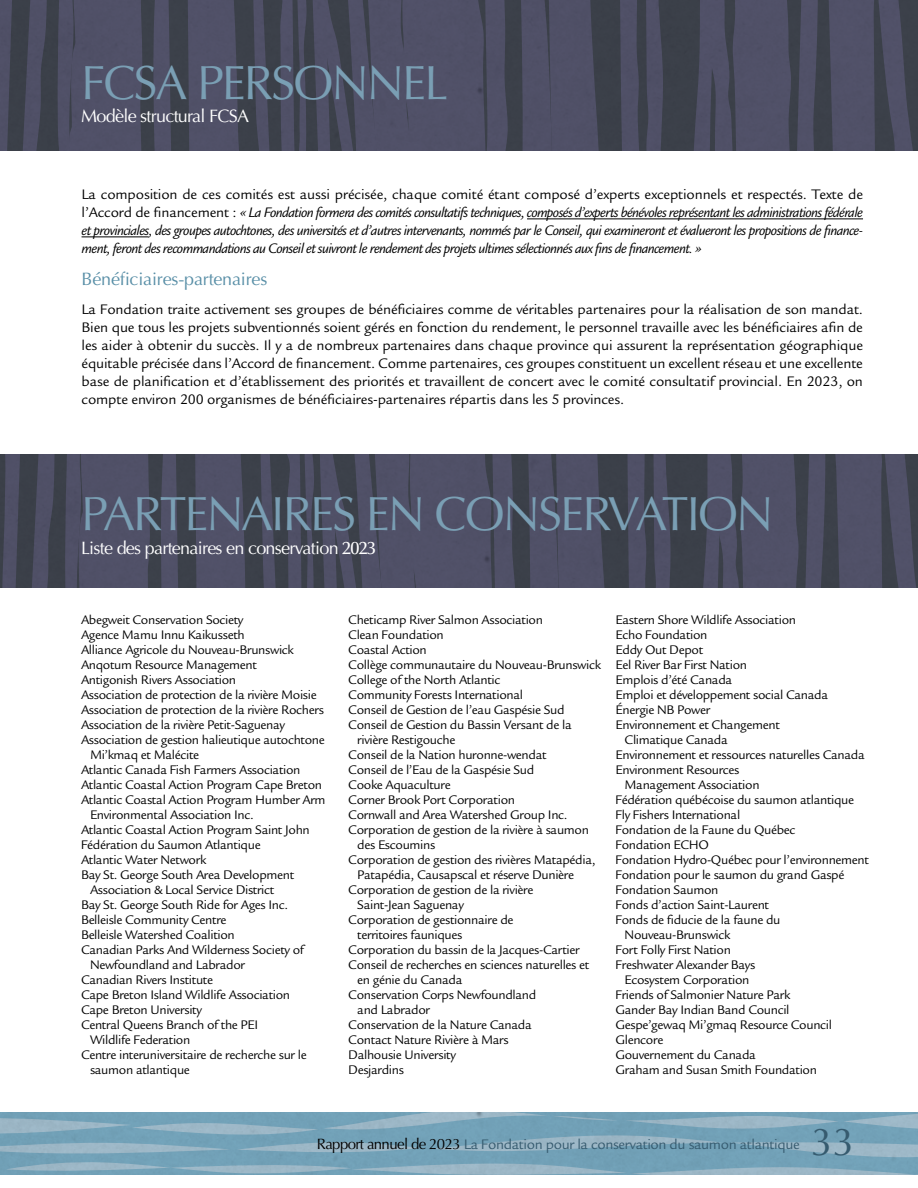
<style>
.page{position:relative;width:918px;height:1188px;background:#fff}
.page>*{position:absolute;margin:0;border:0;box-sizing:border-box;transform-origin:0 0}
.t1{font:48px "Optima LT Std";letter-spacing:-.04em;color:#7a9fb4}
.t2{font:39px "Optima LT Std";color:#365b6f}
.t3{font:18px "Optima LT Std";letter-spacing:-.04em;color:#fff}
.t4{font:18px "Optima LT Std";letter-spacing:-.01em;color:#598fa7}
.t5{font:15px/18px "Legacy Sans Std";letter-spacing:-.01em;color:#000;text-align:justify}
.t6{font:italic 15px/18px "Legacy Sans Std";letter-spacing:-.04em;color:#000;text-align:justify}
.t7{font:15px "Legacy Sans Std";letter-spacing:-.025em;color:#365b6f}
.t8{font:13.5px "Legacy Sans Std";letter-spacing:-.025em;color:#000}
.s1{font-style:normal}
.s2{font-weight:500}
.s3{font-family:"Optima LT Std";color:#000}
</style>
<div class="page">
<img style="left:0;top:455px;width:918px;height:133px">
<img style="left:0;top:0;width:918px;height:151px">
<hr style="left:527px;top:219px;width:336px;height:1px;background:#000">
<hr style="left:82px;top:237px;width:67px;height:1px;background:#000">
<h1 class="t1" style="left:81px;top:55px;width:369px">FCSA PERSONNEL</h1>
<h3 class="t3" style="left:81px;top:106px;width:169px">Modèle structural FCSA</h3>
<p class="t6" style="left:82px;top:186px;width:783px"><span class="s1">La composition de ces comités est aussi précisée, chaque comité étant composé d’experts exceptionnels et respectés. Texte de l’Accord de financement :</span> « La Fondation formera des comités consultatifs techniques, composés d’experts bénévoles représentant les administrations fédérale et provinciales, des groupes autochtones, des universités et d’autres intervenants, nommés par le Conseil, qui examineront et évalueront les propositions de finance&shy;ment, feront des recommandations au Conseil et suivront le rendement des projets ultimes sélectionnés aux fins de financement. »</p>
<h3 class="t4" style="left:82px;top:269px;width:187px">Bénéficiaires-partenaires</h3>
<p class="t5" style="left:82px;top:300px;width:783px">La Fondation traite activement ses groupes de bénéficiaires comme de véritables partenaires pour la réalisation de son mandat.<br>Bien que tous les projets subventionnés soient gérés en fonction du rendement, le personnel travaille avec les bénéficiaires afin de les aider à obtenir du succès. Il y a de nombreux partenaires dans chaque province qui assurent la représentation géographique équitable précisée dans l’Accord de financement. Comme partenaires, ces groupes constituent un excellent réseau et une excellente base de planification et d’établissement des priorités et travaillent de concert avec le comité consultatif provincial. En 2023, on compte environ 200 organismes de bénéficiaires-partenaires répartis dans les 5 provinces.</p>
<h1 class="t1" style="left:81px;top:486px;width:694px">PARTENAIRES EN CONSERVATION</h1>
<h3 class="t3" style="left:81px;top:537px;width:297px">Liste des partenaires en conservation <span class="s2">2023</span></h3>
<p class="t8" style="left:81px;top:613px;width:164px">Abegweit Conservation Society</p>
<p class="t8" style="left:81px;top:628px;width:165px">Agence Mamu Innu Kaikusseth</p>
<p class="t8" style="left:81px;top:643px;width:214px">Alliance Agricole du Nouveau-Brunswick</p>
<p class="t8" style="left:81px;top:658px;width:177px">Anqotum Resource Management</p>
<p class="t8" style="left:81px;top:673px;width:157px">Antigonish Rivers Association</p>
<p class="t8" style="left:81px;top:688px;width:237px">Association de protection de la rivière Moisie</p>
<p class="t8" style="left:81px;top:703px;width:245px">Association de protection de la rivière Rochers</p>
<p class="t8" style="left:81px;top:718px;width:206px">Association de la rivière Petit-Saguenay</p>
<p class="t8" style="left:81px;top:733px;width:245px">Association de gestion halieutique autochtone</p>
<p class="t8" style="left:90px;top:748px;width:111px">Mi’kmaq et Malécite</p>
<p class="t8" style="left:81px;top:763px;width:221px">Atlantic Canada Fish Farmers Association</p>
<p class="t8" style="left:81px;top:778px;width:243px">Atlantic Coastal Action Program Cape Breton</p>
<p class="t8" style="left:81px;top:793px;width:246px">Atlantic Coastal Action Program Humber Arm</p>
<p class="t8" style="left:90px;top:808px;width:165px">Environmental Association Inc.</p>
<p class="t8" style="left:81px;top:823px;width:230px">Atlantic Coastal Action Program Saint John</p>
<p class="t8" style="left:81px;top:837px;width:181px">Fédération du Saumon Atlantique</p>
<p class="t8" style="left:81px;top:852px;width:127px">Atlantic Water Network</p>
<p class="t8" style="left:81px;top:867px;width:215px">Bay St. George South Area Development</p>
<p class="t8" style="left:90px;top:882px;width:186px">Association &amp; Local Service District</p>
<p class="t8" style="left:81px;top:897px;width:209px">Bay St. George South Ride for Ages Inc.</p>
<p class="t8" style="left:81px;top:912px;width:147px">Belleisle Community Centre</p>
<p class="t8" style="left:81px;top:927px;width:155px">Belleisle Watershed Coalition</p>
<p class="t8" style="left:81px;top:942px;width:224px">Canadian Parks And Wilderness Society of</p>
<p class="t8" style="left:90px;top:957px;width:157px">Newfoundland and Labrador</p>
<p class="t8" style="left:81px;top:972px;width:134px">Canadian Rivers Institute</p>
<p class="t8" style="left:81px;top:987px;width:211px">Cape Breton Island Wildlife Association</p>
<p class="t8" style="left:81px;top:1002px;width:122px">Cape Breton University</p>
<p class="t8" style="left:81px;top:1017px;width:179px">Central Queens Branch of the PEI</p>
<p class="t8" style="left:90px;top:1032px;width:102px">Wildlife Federation</p>
<p class="t8" style="left:81px;top:1047px;width:227px">Centre interuniversitaire de recherche sur le</p>
<p class="t8" style="left:90px;top:1062px;width:101px">saumon atlantique</p>
<p class="t8" style="left:348px;top:612px;width:196px">Cheticamp River Salmon Association</p>
<p class="t8" style="left:348px;top:627px;width:97px">Clean Foundation</p>
<p class="t8" style="left:348px;top:642px;width:80px">Coastal Action</p>
<p class="t8" style="left:348px;top:657px;width:254px">Collège communautaire du Nouveau-Brunswick</p>
<p class="t8" style="left:348px;top:672px;width:154px">College of the North Atlantic</p>
<p class="t8" style="left:348px;top:687px;width:176px">Community Forests International</p>
<p class="t8" style="left:348px;top:702px;width:218px">Conseil de Gestion de l’eau Gaspésie Sud</p>
<p class="t8" style="left:348px;top:717px;width:225px">Conseil de Gestion du Bassin Versant de la</p>
<p class="t8" style="left:357px;top:732px;width:100px">rivière Restigouche</p>
<p class="t8" style="left:348px;top:747px;width:200px">Conseil de la Nation huronne-wendat</p>
<p class="t8" style="left:348px;top:762px;width:188px">Conseil de l’Eau de la Gaspésie Sud</p>
<p class="t8" style="left:348px;top:777px;width:104px">Cooke Aquaculture</p>
<p class="t8" style="left:348px;top:792px;width:168px">Corner Brook Port Corporation</p>
<p class="t8" style="left:348px;top:807px;width:221px">Cornwall and Area Watershed Group Inc.</p>
<p class="t8" style="left:348px;top:822px;width:242px">Corporation de gestion de la rivière à saumon</p>
<p class="t8" style="left:357px;top:837px;width:80px">des Escoumins</p>
<p class="t8" style="left:348px;top:852px;width:249px">Corporation de gestion des rivières Matapédia,</p>
<p class="t8" style="left:357px;top:867px;width:218px">Patapédia, Causapscal et réserve Dunière</p>
<p class="t8" style="left:348px;top:882px;width:187px">Corporation de gestion de la rivière</p>
<p class="t8" style="left:357px;top:897px;width:108px">Saint-Jean Saguenay</p>
<p class="t8" style="left:348px;top:912px;width:167px">Corporation de gestionnaire de</p>
<p class="t8" style="left:357px;top:927px;width:107px">territoires fauniques</p>
<p class="t8" style="left:348px;top:942px;width:233px">Corporation du bassin de la Jacques-Cartier</p>
<p class="t8" style="left:348px;top:957px;width:243px">Conseil de recherches en sciences naturelles et</p>
<p class="t8" style="left:357px;top:972px;width:107px">en génie du Canada</p>
<p class="t8" style="left:348px;top:987px;width:190px">Conservation Corps Newfoundland</p>
<p class="t8" style="left:357px;top:1002px;width:74px">and Labrador</p>
<p class="t8" style="left:348px;top:1017px;width:185px">Conservation de la Nature Canada</p>
<p class="t8" style="left:348px;top:1032px;width:162px">Contact Nature Rivière à Mars</p>
<p class="t8" style="left:348px;top:1047px;width:109px">Dalhousie University</p>
<p class="t8" style="left:348px;top:1062px;width:57px">Desjardins</p>
<p class="t8" style="left:616px;top:612px;width:182px">Eastern Shore Wildlife Association</p>
<p class="t8" style="left:616px;top:627px;width:93px">Echo Foundation</p>
<p class="t8" style="left:616px;top:642px;width:89px">Eddy Out Depot</p>
<p class="t8" style="left:616px;top:657px;width:133px">Eel River Bar First Nation</p>
<p class="t8" style="left:616px;top:672px;width:118px">Emplois d’été Canada</p>
<p class="t8" style="left:616px;top:687px;width:214px">Emploi et développement social Canada</p>
<p class="t8" style="left:616px;top:702px;width:96px">Énergie NB Power</p>
<p class="t8" style="left:616px;top:717px;width:166px">Environnement et Changement</p>
<p class="t8" style="left:625px;top:732px;width:105px">Climatique Canada</p>
<p class="t8" style="left:616px;top:747px;width:251px">Environnement et ressources naturelles Canada</p>
<p class="t8" style="left:616px;top:762px;width:125px">Environment Resources</p>
<p class="t8" style="left:625px;top:777px;width:136px">Management Association</p>
<p class="t8" style="left:616px;top:792px;width:240px">Fédération québécoise du saumon atlantique</p>
<p class="t8" style="left:616px;top:807px;width:126px">Fly Fishers International</p>
<p class="t8" style="left:616px;top:822px;width:182px">Fondation de la Faune du Québec</p>
<p class="t8" style="left:616px;top:837px;width:95px">Fondation ECHO</p>
<p class="t8" style="left:616px;top:852px;width:255px">Fondation Hydro-Québec pour l’environnement</p>
<p class="t8" style="left:616px;top:867px;width:230px">Fondation pour le saumon du grand Gaspé</p>
<p class="t8" style="left:616px;top:882px;width:104px">Fondation Saumon</p>
<p class="t8" style="left:616px;top:897px;width:155px">Fonds d’action Saint-Laurent</p>
<p class="t8" style="left:616px;top:912px;width:166px">Fonds de fiducie de la faune du</p>
<p class="t8" style="left:625px;top:927px;width:107px">Nouveau-Brunswick</p>
<p class="t8" style="left:616px;top:942px;width:117px">Fort Folly First Nation</p>
<p class="t8" style="left:616px;top:957px;width:141px">Freshwater Alexander Bays</p>
<p class="t8" style="left:625px;top:972px;width:126px">Ecosystem Corporation</p>
<p class="t8" style="left:616px;top:987px;width:176px">Friends of Salmonier Nature Park</p>
<p class="t8" style="left:616px;top:1002px;width:175px">Gander Bay Indian Band Council</p>
<p class="t8" style="left:616px;top:1017px;width:218px">Gespe’gewaq Mi’gmaq Resource Council</p>
<p class="t8" style="left:616px;top:1032px;width:49px">Glencore</p>
<p class="t8" style="left:616px;top:1047px;width:142px">Gouvernement du Canada</p>
<p class="t8" style="left:616px;top:1062px;width:203px">Graham and Susan Smith Foundation</p>
<p class="t7" style="left:317px;top:1136px;width:484px"><span class="s3">Rapport annuel de 2023</span> La Fondation pour la conservation du saumon atlantique</p>
<h2 class="t2" style="left:812px;top:1119px;width:45px">33</h2>
</div>
